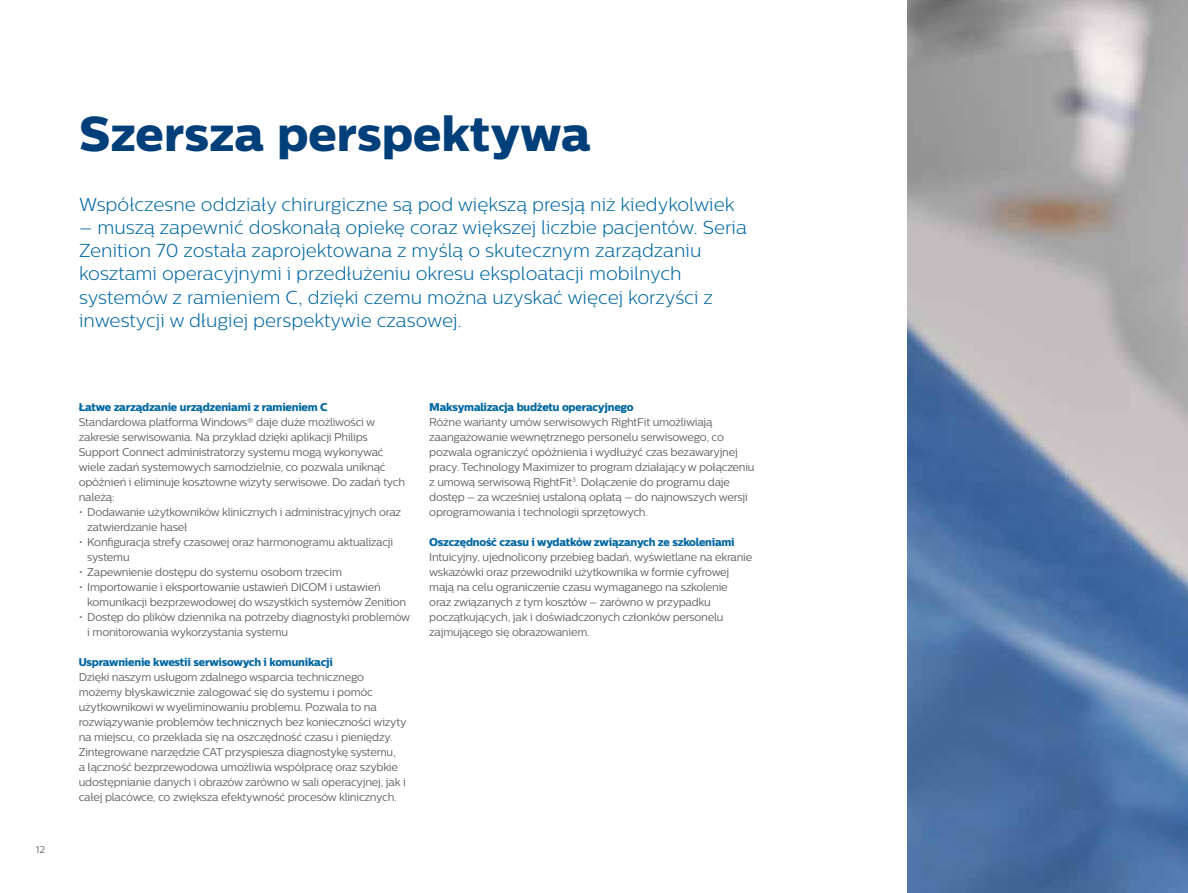
<style>
.page{position:relative;width:1188px;height:893px;background:#fff}
.page>*{position:absolute;margin:0;border:0;box-sizing:border-box;transform-origin:0 0}
.t1{font:48.75px "Centrale Sans X Bold";color:#003f79}
.t2{font:300 18.75px/23.2px "Centrale Sans";color:#0067a2}
.t3{font:11.25px/15px "Centrale Sans";letter-spacing:-.02em;color:#646363}
.t4{font:11.25px "Centrale Sans X Bold";letter-spacing:-.02em;color:#0067a2}
.t5{font:9.75px "Centrale Sans";color:#646363}
</style>
<div class="page">
<img style="left:907px;top:0;width:281px;height:893px">
<p class="t5" style="left:36px;top:844px;width:11px">12</p>
<h1 class="t1" style="left:79px;top:104px;width:513px">Szersza perspektywa</h1>
<h2 class="t2" style="left:79px;top:192px;width:657px">Współczesne oddziały chirurgiczne są pod większą presją niż kiedykolwiek</h2>
<p class="t2" style="left:79px;top:216px;width:669px">– muszą zapewnić doskonałą opiekę coraz większej liczbie pacjentów. Seria Zenition 70 została zaprojektowana z myślą o skutecznym zarządzaniu kosztami operacyjnymi i przedłużeniu okresu eksploatacji mobilnych systemów z ramieniem C, dzięki czemu można uzyskać więcej korzyści z inwestycji w długiej perspektywie czasowej.</p>
<p class="t4" style="left:79px;top:400px;width:251px">Łatwe zarządzanie urządzeniami z ramieniem C</p>
<p class="t3" style="left:79px;top:414px;width:328px">Standardowa platforma Windows® daje duże możliwości w zakresie serwisowania. Na przykład dzięki aplikacji Philips Support Connect administratorzy systemu mogą wykonywać wiele zadań systemowych samodzielnie, co pozwala uniknąć opóźnień i eliminuje kosztowne wizyty serwisowe. Do zadań tych należą:</p>
<p class="t3" style="left:87px;top:504px;width:315px;text-indent:-9px">• Dodawanie użytkowników klinicznych i administracyjnych oraz zatwierdzanie haseł</p>
<p class="t3" style="left:87px;top:534px;width:308px;text-indent:-9px">• Konfiguracja strefy czasowej oraz harmonogramu aktualizacji systemu</p>
<p class="t3" style="left:79px;top:564px;width:265px">• Zapewnienie dostępu do systemu osobom trzecim</p>
<p class="t3" style="left:87px;top:579px;width:320px;text-indent:-9px">• Importowanie i eksportowanie ustawień DICOM i ustawień komunikacji bezprzewodowej do wszystkich systemów Zenition</p>
<p class="t3" style="left:87px;top:609px;width:325px;text-indent:-9px">• Dostęp do plików dziennika na potrzeby diagnostyki problemów i monitorowania wykorzystania systemu</p>
<p class="t4" style="left:79px;top:655px;width:256px">Usprawnienie kwestii serwisowych i komunikacji</p>
<p class="t3" style="left:79px;top:669px;width:329px">Dzięki naszym usługom zdalnego wsparcia technicznego możemy błyskawicznie zalogować się do systemu i pomóc użytkownikowi w wyeliminowaniu problemu. Pozwala to na rozwiązywanie problemów technicznych bez konieczności wizyty na miejscu, co przekłada się na oszczędność czasu i pieniędzy.<br>Zintegrowane narzędzie CAT przyspiesza diagnostykę systemu,<br>a łączność bezprzewodowa umożliwia współpracę oraz szybkie udostępnianie danych i obrazów zarówno w sali operacyjnej, jak i całej placówce, co zwiększa efektywność procesów klinicznych.</p>
<p class="t4" style="left:429px;top:400px;width:206px">Maksymalizacja budżetu operacyjnego</p>
<p class="t3" style="left:429px;top:414px;width:327px">Różne warianty umów serwisowych RightFit umożliwiają zaangażowanie wewnętrznego personelu serwisowego, co pozwala ograniczyć opóźnienia i wydłużyć czas bezawaryjnej pracy. Technology Maximizer to program działający w połączeniu z umową serwisową RightFit<sup>3</sup>. Dołączenie do programu daje dostęp – za wcześniej ustaloną opłatą – do najnowszych wersji oprogramowania i technologii sprzętowych.</p>
<p class="t4" style="left:429px;top:535px;width:307px">Oszczędność czasu i wydatków związanych ze szkoleniami</p>
<p class="t3" style="left:429px;top:549px;width:325px">Intuicyjny, ujednolicony przebieg badań, wyświetlane na ekranie wskazówki oraz przewodniki użytkownika w formie cyfrowej mają na celu ograniczenie czasu wymaganego na szkolenie oraz związanych z tym kosztów – zarówno w przypadku początkujących, jak i doświadczonych członków personelu zajmującego się obrazowaniem.</p>
</div>
